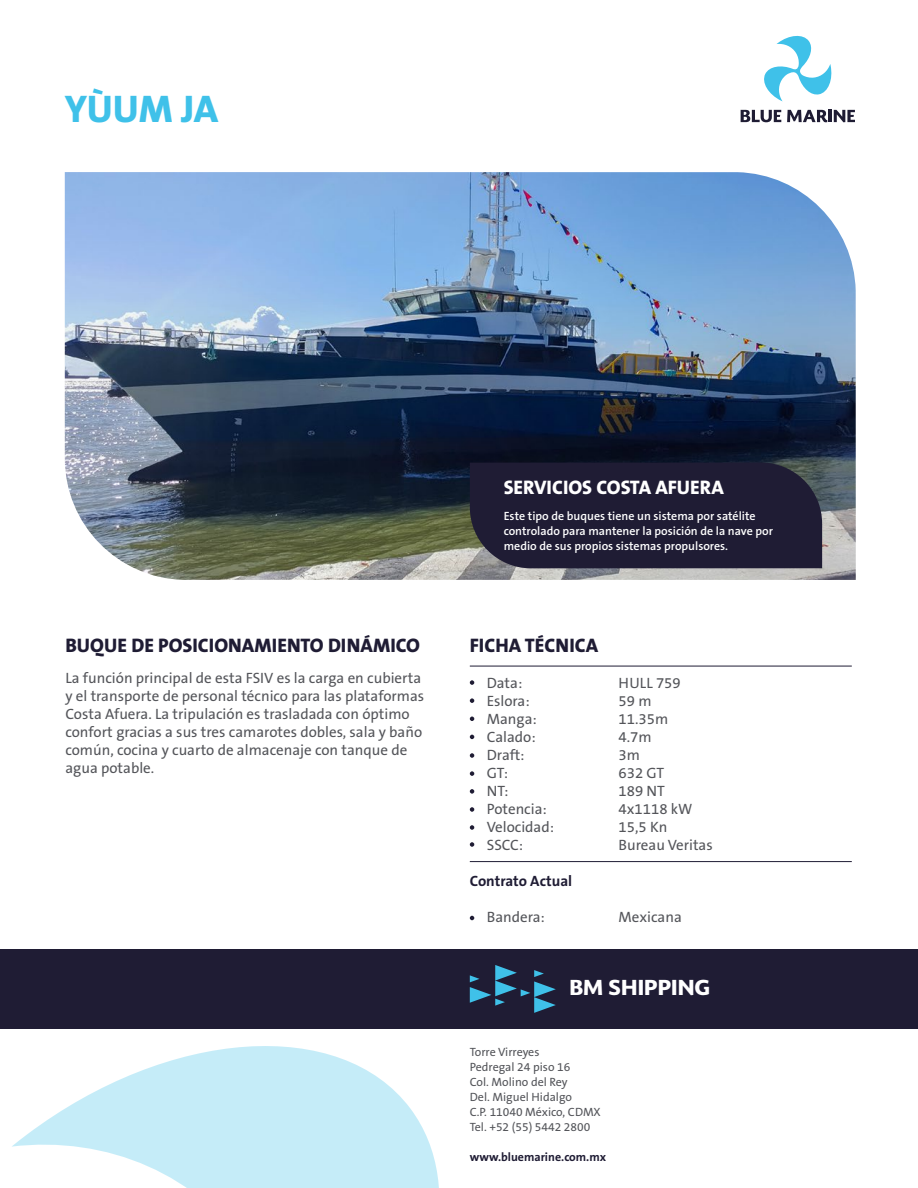
<style>
.page{position:relative;width:918px;height:1188px;background:#fff}
.page>*{position:absolute;margin:0;border:0;box-sizing:border-box;transform-origin:0 0}
.t1{font:800 38.7px "The Sans B8";letter-spacing:-.005em;color:#3fc1e9}
.t2{font:900 20.1px "Soberana Sans";color:#fff}
.t3{font:800 19.65px "The Sans B8";color:#1f1c34}
.t4{font:800 19.65px "The Sans B8";color:#fff}
.t5{font:15px/18px "The Sans B5 Plain";color:#54555a}
.t6{font:700 15px "The Sans B7";color:#1f1c34}
.t7{font:600 12px/15px "The Sans B6";color:#fff}
.t8{font:12px/15px "The Sans B5 Plain";color:#54555a}
.t9{font:700 12px "The Sans B7";color:#1f1c34}
</style>
<div class="page">
<img style="left:65px;top:172px;width:791px;height:408px">
<div style="left:1px;top:949px;width:917px;height:80px;background:#1f1c34"></div>
<hr style="left:470px;top:666px;width:382px;height:1px;background:#1f1c34">
<hr style="left:470px;top:861px;width:382px;height:1px;background:#1f1c34">
<svg style="left:470px;top:680px;width:4px;height:5px"></svg>
<svg style="left:470px;top:698px;width:4px;height:5px"></svg>
<svg style="left:470px;top:717px;width:4px;height:4px"></svg>
<svg style="left:470px;top:735px;width:4px;height:4px"></svg>
<svg style="left:470px;top:753px;width:4px;height:5px"></svg>
<svg style="left:470px;top:771px;width:4px;height:5px"></svg>
<svg style="left:470px;top:789px;width:4px;height:5px"></svg>
<svg style="left:470px;top:807px;width:4px;height:5px"></svg>
<svg style="left:470px;top:825px;width:4px;height:5px"></svg>
<svg style="left:470px;top:842px;width:4px;height:5px"></svg>
<svg style="left:470px;top:916px;width:4px;height:4px"></svg>
<svg style="left:470px;top:965px;width:86px;height:48px"></svg>
<div style="left:470px;top:463px;width:352px;height:105px;background:#1f1c34"></div>
<svg style="left:741px;top:110px;width:40px;height:12px"></svg>
<svg style="left:787px;top:110px;width:68px;height:12px"></svg>
<svg style="left:764px;top:35px;width:68px;height:66px"></svg>
<svg style="left:12px;top:1046px;width:427px;height:142px;fill:#c5ecf8"></svg>
<h1 class="t1" style="left:65px;top:88px;width:155px">YÙUM JA</h1>
<h3 class="t3" style="left:65px;top:635px;width:356px">BUQUE DE POSICIONAMIENTO DINÁMICO</h3>
<p class="t5" style="left:65px;top:669px;width:360px">La función principal de esta FSIV es la carga en cubierta y el transporte de personal técnico para las plataformas Costa Afuera. La tripulación es trasladada con óptimo confort gracias a sus tres camarotes dobles, sala y baño común, cocina y cuarto de almacenaje con tanque de agua potable.</p>
<h3 class="t4" style="left:504px;top:477px;width:222px">SERVICIOS COSTA AFUERA</h3>
<p class="t7" style="left:504px;top:509px;width:271px">Este tipo de buques tiene un sistema por satélite controlado para mantener la posición de la nave por medio de sus propios sistemas propulsores.</p>
<h3 class="t3" style="left:470px;top:635px;width:130px">FICHA TÉCNICA</h3>
<p class="t5" style="left:487px;top:675px;width:37px">Data:</p>
<p class="t5" style="left:619px;top:675px;width:64px">HULL 759</p>
<p class="t5" style="left:487px;top:693px;width:44px">Eslora:</p>
<p class="t5" style="left:619px;top:693px;width:34px">59 m</p>
<p class="t5" style="left:487px;top:711px;width:51px">Manga:</p>
<p class="t5" style="left:619px;top:711px;width:51px">11.35m</p>
<p class="t5" style="left:487px;top:729px;width:50px">Calado:</p>
<p class="t5" style="left:619px;top:729px;width:35px">4.7m</p>
<p class="t5" style="left:487px;top:747px;width:39px">Draft:</p>
<p class="t5" style="left:619px;top:747px;width:23px">3m</p>
<p class="t5" style="left:487px;top:765px;width:23px">GT:</p>
<p class="t5" style="left:619px;top:765px;width:47px">632 GT</p>
<p class="t5" style="left:487px;top:783px;width:23px">NT:</p>
<p class="t5" style="left:619px;top:783px;width:48px">189 NT</p>
<p class="t5" style="left:487px;top:801px;width:62px">Potencia:</p>
<p class="t5" style="left:619px;top:801px;width:75px">4x1118 kW</p>
<p class="t5" style="left:487px;top:819px;width:69px">Velocidad:</p>
<p class="t5" style="left:619px;top:819px;width:50px">15,5 Kn</p>
<p class="t5" style="left:487px;top:837px;width:38px">SSCC:</p>
<p class="t5" style="left:619px;top:837px;width:96px">Bureau Veritas</p>
<p class="t6" style="left:470px;top:873px;width:104px">Contrato Actual</p>
<p class="t5" style="left:487px;top:909px;width:60px">Bandera:</p>
<p class="t5" style="left:619px;top:909px;width:65px">Mexicana</p>
<h2 class="t2" style="left:569px;top:974px;width:142px">BM SHIPPING</h2>
<p class="t8" style="left:470px;top:1046px;width:133px">Torre Virreyes<br>Pedregal 24 piso 16<br>Col. Molino del Rey<br>Del. Miguel Hidalgo<br>C.P. 11040 México, CDMX<br>Tel. +52 (55) 5442 2800</p>
<p class="t9" style="left:470px;top:1151px;width:138px">www.bluemarine.com.mx</p>
</div>
